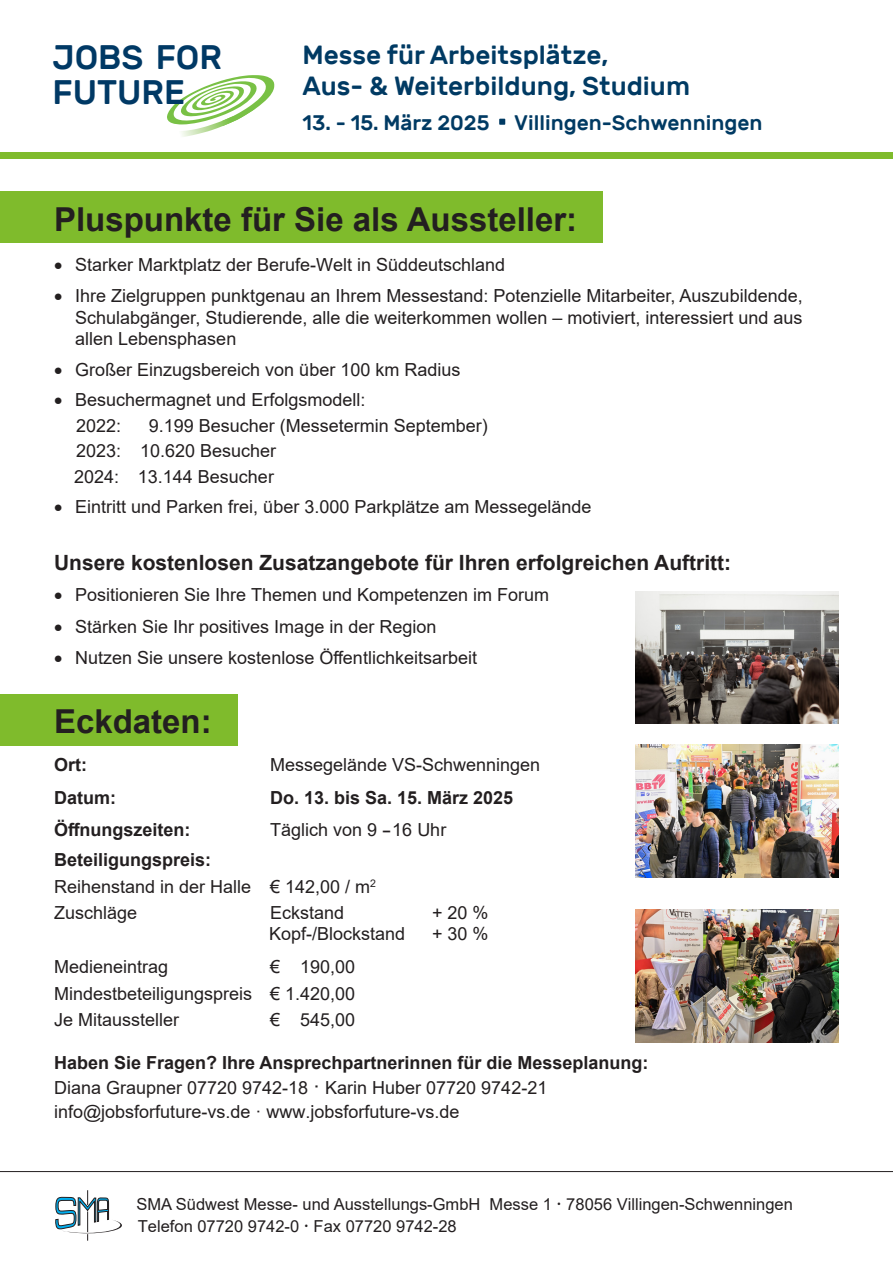
<style>
.page{position:relative;width:893px;height:1263px;background:#fff}
.page>*{position:absolute;margin:0;border:0;box-sizing:border-box;transform-origin:0 0}
.t1{font:500 33.9px "Rubik";color:#003965}
.t2{font:700 33px "Arial";color:#231f20}
.t3{font:500 26.25px/31.5px "Rubik";color:#003a63}
.t4{font:700 21px "Arial";color:#231f20}
.t5{font:500 21px "Rubik";color:#003a63}
.t6{font:18px/26.7px "Arial";color:#231f20}
.t7{font:700 18px "Arial";color:#231f20}
.t8{font:16.5px/22.2px "Arial";color:#231f20}
.s1{font-weight:700}
.s2{font-size:21px}
</style>
<div class="page">
<div style="left:0;top:694px;width:238px;height:51px;background:#7fbb2c"></div>
<hr style="left:0;top:1171px;width:893px;height:1px;background:#231f20">
<svg style="left:55px;top:1190px;width:67px;height:51px"></svg>
<div style="left:0;top:191px;width:602px;height:52px;background:#7fbb2c"></div>
<svg style="left:167px;top:75px;width:108px;height:62px"></svg>
<svg style="left:499px;top:119px;width:6px;height:6px"></svg>
<div style="left:0;top:152px;width:893px;height:6px;background:#7fbb2c"></div>
<img style="left:635px;top:591px;width:204px;height:133px">
<img style="left:635px;top:744px;width:204px;height:133px">
<img style="left:635px;top:909px;width:204px;height:133px">
<h1 class="t1" style="left:53px;top:38px;width:171px">JOBS FOR</h1>
<h1 class="t1" style="left:53px;top:73px;width:134px">FUTURE</h1>
<h3 class="t3" style="left:303px;top:39px;width:389px">Messe für Arbeitsplätze,<br>Aus- &amp; Weiterbildung, Studium</h3>
<p class="t5" style="left:303px;top:111px;width:461px">13. - 15. März 2025 Villingen-Schwenningen</p>
<h2 class="t2" style="left:54px;top:196px;width:525px">Pluspunkte für Sie als Aussteller:</h2>
<p class="t6" style="left:54px;top:251px;width:453px">• Starker Marktplatz der Berufe-Welt in Süddeutschland</p>
<p class="t6" style="left:75px;top:285px;width:729px;line-height:21.6px;text-align:justify;text-indent:-21px">• Ihre Zielgruppen punktgenau an Ihrem Messestand: Potenzielle Mitarbeiter, Auszubildende, Schulabgänger, Studierende, alle die weiterkommen wollen – motiviert, interessiert und aus allen Lebensphasen</p>
<p class="t6" style="left:54px;top:356px;width:408px">• Großer Einzugsbereich von über 100 km Radius</p>
<p class="t6" style="left:76px;top:387px;width:291px;line-height:25.5px;text-indent:-22px">• Besuchermagnet und Erfolgsmodell:<br>2022:</p>
<p class="t6" style="left:74px;top:413px;width:415px;line-height:25.5px;text-indent:75px">9.199 Besucher (Messetermin September)<br>2023: 10.620 Besucher<br>2024: 13.144 Besucher</p>
<p class="t6" style="left:54px;top:494px;width:539px">• Eintritt und Parken frei, über 3.000 Parkplätze am Messegelände</p>
<p class="t4" style="left:54px;top:547px;width:679px">Unsere kostenlosen Zusatzangebote für Ihren erfolgreichen Auftritt:</p>
<p class="t6" style="left:54px;top:581px;width:497px">• Positionieren Sie Ihre Themen und Kompetenzen im Forum</p>
<p class="t6" style="left:54px;top:613px;width:384px">• Stärken Sie Ihr positives Image in der Region</p>
<p class="t6" style="left:54px;top:644px;width:424px">• Nutzen Sie unsere kostenlose Öffentlichkeitsarbeit</p>
<h2 class="t2" style="left:54px;top:699px;width:159px">Eckdaten:</h2>
<p class="t7" style="left:54px;top:752px;width:34px">Ort:</p>
<p class="t6" style="left:270px;top:751px;width:272px">Messegelände VS-Schwenningen</p>
<p class="t7" style="left:54px;top:785px;width:63px">Datum:</p>
<p class="t7" style="left:270px;top:785px;width:245px">Do. 13. bis Sa. 15. März 2025</p>
<p class="t7" style="left:54px;top:817px;width:138px">Öffnungszeiten:</p>
<p class="t6" style="left:270px;top:816px;width:178px">Täglich von 9 -16 Uhr</p>
<p class="t6" style="left:54px;top:846px;width:323px"><span class="s1">Beteiligungspreis:<br></span>Reihenstand in der Halle € 142,00 / m<sup>2<br></sup>Zuschläge</p>
<p class="t6" style="left:270px;top:900px;width:76px">Eckstand</p>
<p class="t6" style="left:432px;top:900px;width:58px">+ 20 %</p>
<p class="t6" style="left:269px;top:920px;width:138px">Kopf-/Blockstand</p>
<p class="t6" style="left:432px;top:920px;width:58px">+ 30 %</p>
<p class="t6" style="left:54px;top:953px;width:303px;text-align:justify;text-indent:216px">€ 190,00<br>Mindestbeteiligungspreis € 1.420,00<br>Je Mitaussteller</p>
<p class="t6" style="left:54px;top:953px;width:116px">Medieneintrag</p>
<p class="t6" style="left:270px;top:1006px;width:87px">€ 545,00</p>
<p class="t6" style="left:54px;top:1051px;width:596px;line-height:24.2px"><span class="s1">Haben Sie Fragen? Ihre Ansprechpartnerinnen für die Messeplanung:<br></span>Diana Graupner 07720 9742-18 <span class="s2">·</span> Karin Huber 07720 9742-21 info@jobsforfuture-vs.de · www.jobsforfuture-vs.de</p>
<p class="t8" style="left:137px;top:1193px;width:658px">SMA Südwest Messe- und Ausstellungs-GmbH Messe 1 78056 Villingen-Schwenningen<br>Telefon 07720 9742-0 Fax 07720 9742-28</p>
</div>
